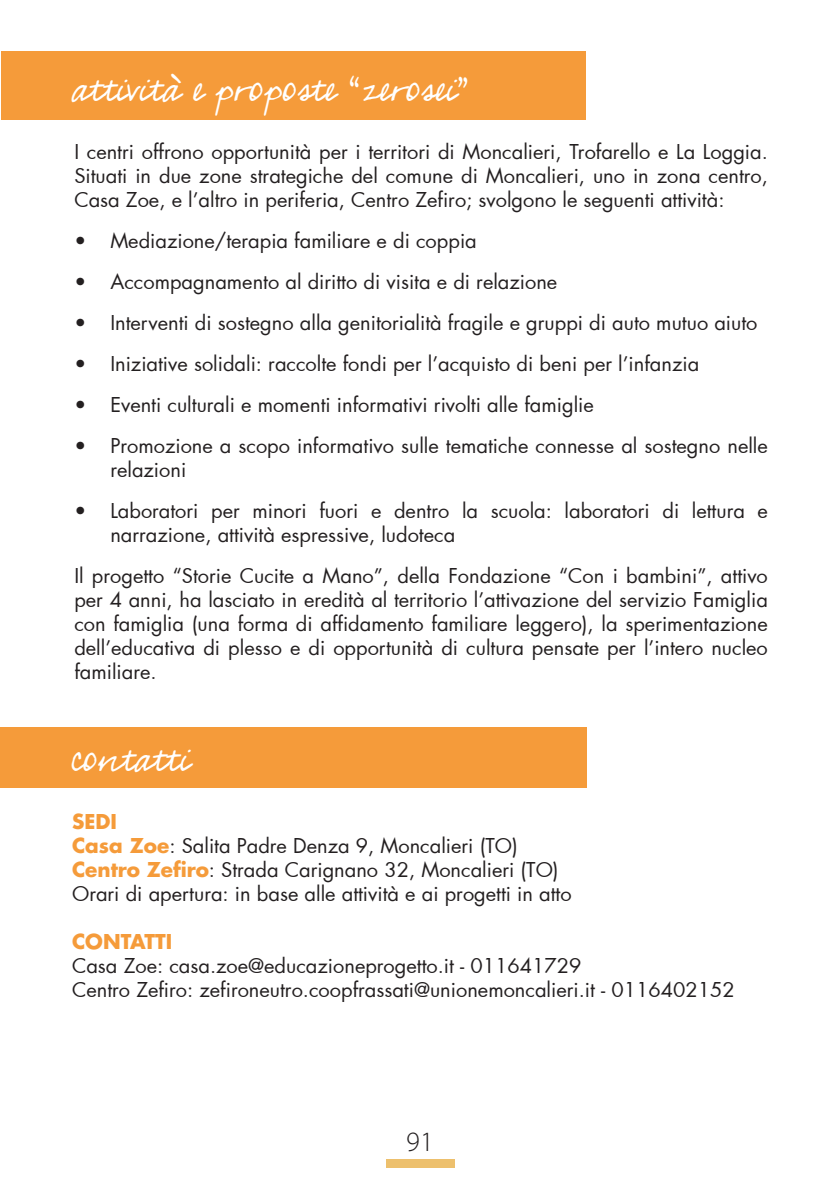
<style>
.page{position:relative;width:840px;height:1191px;background:#fff}
.page>*{position:absolute;margin:0;border:0;box-sizing:border-box;transform-origin:0 0}
.t1{font:38px "Milko";color:#fff}
.t2{font:300 28px "Myriad Pro";color:#231f20}
.t3{font:20px/24px "Futura";color:#231f20}
.t4{font:700 20px "Futura LT";color:#f59b3a}
.s1{font-family:"Futura LT";font-weight:700;color:#f59b3a}
</style>
<div class="page">
<div style="left:386px;top:1159px;width:68px;height:8px;background:#edc06d"></div>
<div style="left:1px;top:51px;width:584px;height:68px;background:#f59b3a"></div>
<div style="left:0;top:727px;width:586px;height:60px;background:#f59b3a"></div>
<h1 class="t1" style="left:72px;top:61px;width:399px">attività e proposte “zerosei”</h1>
<p class="t3" style="left:74px;top:139px;width:694px;text-align:justify">I centri offrono opportunità per i territori di Moncalieri, Trofarello e La Loggia.<br>Situati in due zone strategiche del comune di Moncalieri, uno in zona centro, Casa Zoe, e l’altro in periferia, Centro Zefiro; svolgono le seguenti attività:</p>
<p class="t3" style="left:74px;top:228px;width:403px">• Mediazione/terapia familiare e di coppia</p>
<p class="t3" style="left:74px;top:269px;width:484px">• Accompagnamento al diritto di visita e di relazione</p>
<p class="t3" style="left:74px;top:310px;width:684px">• Interventi di sostegno alla genitorialità fragile e gruppi di auto mutuo aiuto</p>
<p class="t3" style="left:74px;top:351px;width:626px">• Iniziative solidali: raccolte fondi per l’acquisto di beni per l’infanzia</p>
<p class="t3" style="left:74px;top:392px;width:520px">• Eventi culturali e momenti informativi rivolti alle famiglie</p>
<p class="t3" style="left:110px;top:433px;width:658px;text-indent:-36px">• Promozione a scopo informativo sulle tematiche connesse al sostegno nelle relazioni</p>
<p class="t3" style="left:110px;top:498px;width:658px;text-indent:-36px">• Laboratori per minori fuori e dentro la scuola: laboratori di lettura e narrazione, attività espressive, ludoteca</p>
<p class="t3" style="left:74px;top:563px;width:694px;text-align:justify">Il progetto “Storie Cucite a Mano”, della Fondazione “Con i bambini”, attivo per 4 anni, ha lasciato in eredità al territorio l’attivazione del servizio Famiglia con famiglia (una forma di affidamento familiare leggero), la sperimentazione dell’educativa di plesso e di opportunità di cultura pensate per l’intero nucleo familiare.</p>
<h1 class="t1" style="left:71px;top:731px;width:120px">contatti</h1>
<p class="t4" style="left:72px;top:808px;width:46px">SEDI</p>
<p class="t3" style="left:72px;top:833px;width:501px"><span class="s1">Casa Zoe</span>: Salita Padre Denza 9, Moncalieri (TO)<br><span class="s1">Centro Zefiro</span>: Strada Carignano 32, Moncalieri (TO)<br>Orari di apertura: in base alle attività e ai progetti in atto</p>
<p class="t4" style="left:72px;top:928px;width:102px">CONTATTI</p>
<p class="t3" style="left:72px;top:953px;width:663px">Casa Zoe: casa.zoe@educazioneprogetto.it - 011641729<br>Centro Zefiro: zefironeutro.coopfrassati@unionemoncalieri.it - 0116402152</p>
<h2 class="t2" style="left:406px;top:1126px;width:29px">91</h2>
</div>
